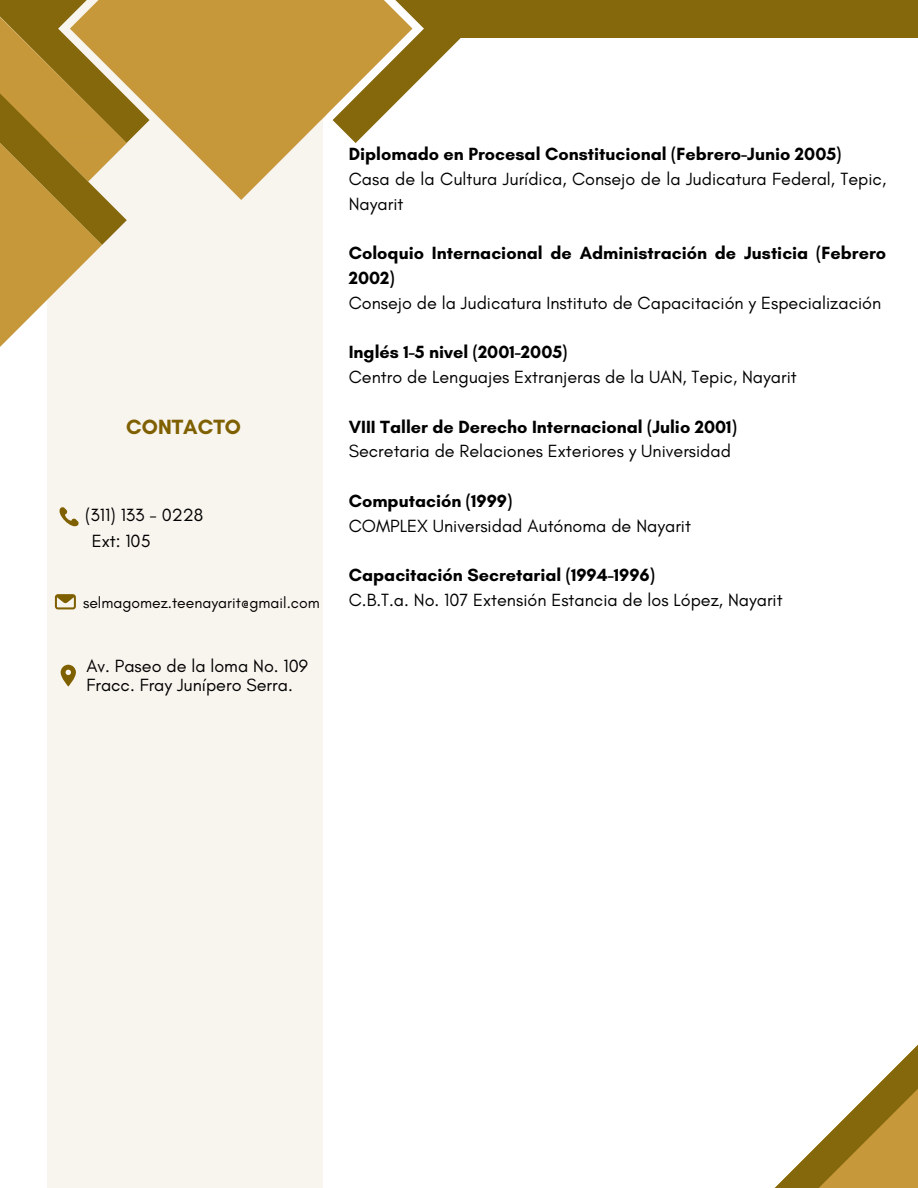
<style>
.page{position:relative;width:918px;height:1188px;background:#fff}
.page>*{position:absolute;margin:0;border:0;box-sizing:border-box;transform-origin:0 0}
.t1{font:700 21px "Glacial Indifference";color:#7f6000}
.t2{font:18px/24.8px "Glacial Indifference";color:#000}
.t3{font:700 18px/24.8px "Glacial Indifference";color:#000}
.t4{font:15.75px "Glacial Indifference";color:#000}
.s1{font-weight:700}
.s2{font-weight:400}
</style>
<div class="page">
<svg style="left:775px;top:1045px;width:143px;height:143px"></svg>
<div style="left:47px;top:0;width:275px;height:1188px;background:#f8f4ee"></div>
<svg style="left:150px;top:0;width:183px;height:200px;fill:#c6983a"></svg>
<svg style="left:333px;top:0;width:128px;height:143px"></svg>
<svg style="left:0;top:0;width:150px;height:347px"></svg>
<div style="left:446px;top:0;width:472px;height:38px;background:#86680c"></div>
<svg style="left:59px;top:507px;width:20px;height:20px"></svg>
<svg style="left:55px;top:594px;width:21px;height:15px"></svg>
<svg style="left:61px;top:665px;width:15px;height:21px"></svg>
<p class="t1" style="left:126px;top:414px;width:116px">CONTACTO</p>
<h2 class="t2" style="left:85px;top:503px;width:120px">(311) 133 - 0228</h2>
<h2 class="t2" style="left:92px;top:528px;width:60px">Ext: 105</h2>
<h2 class="t4" style="left:83px;top:593px;width:238px">selmagomez.teenayarit@gmail.com</h2>
<h2 class="t2" style="left:86px;top:656px;width:223px;line-height:19.2px">Av. Paseo de la loma No. 109<br>Fracc. Fray Junípero Serra.</h2>
<p class="t2" style="left:349px;top:142px;width:539px"><span class="s1">Diplomado en Procesal Constitucional (Febrero-Junio 2005)<br></span>Casa de la Cultura Jurídica, Consejo de la Judicatura Federal, Tepic,<br>Nayarit</p>
<p class="t3" style="left:349px;top:241px;width:539px">Coloquio Internacional de Administración de Justicia (Febrero<br>2002)<br><span class="s2">Consejo de la Judicatura Instituto de Capacitación y Especialización</span></p>
<p class="t2" style="left:349px;top:340px;width:449px"><span class="s1">Inglés 1-5 nivel (2001-2005)<br></span>Centro de Lenguajes Extranjeras de la UAN, Tepic, Nayarit</p>
<p class="t2" style="left:349px;top:414px;width:390px"><span class="s1">VIII Taller de Derecho Internacional (Julio 2001)<br></span>Secretaria de Relaciones Exteriores y Universidad</p>
<p class="t2" style="left:349px;top:488px;width:344px"><span class="s1">Computación (1999)<br></span>COMPLEX Universidad Autónoma de Nayarit</p>
<p class="t2" style="left:349px;top:563px;width:435px"><span class="s1">Capacitación Secretarial (1994-1996)<br></span>C.B.T.a. No. 107 Extensión Estancia de los López, Nayarit</p>
</div>
